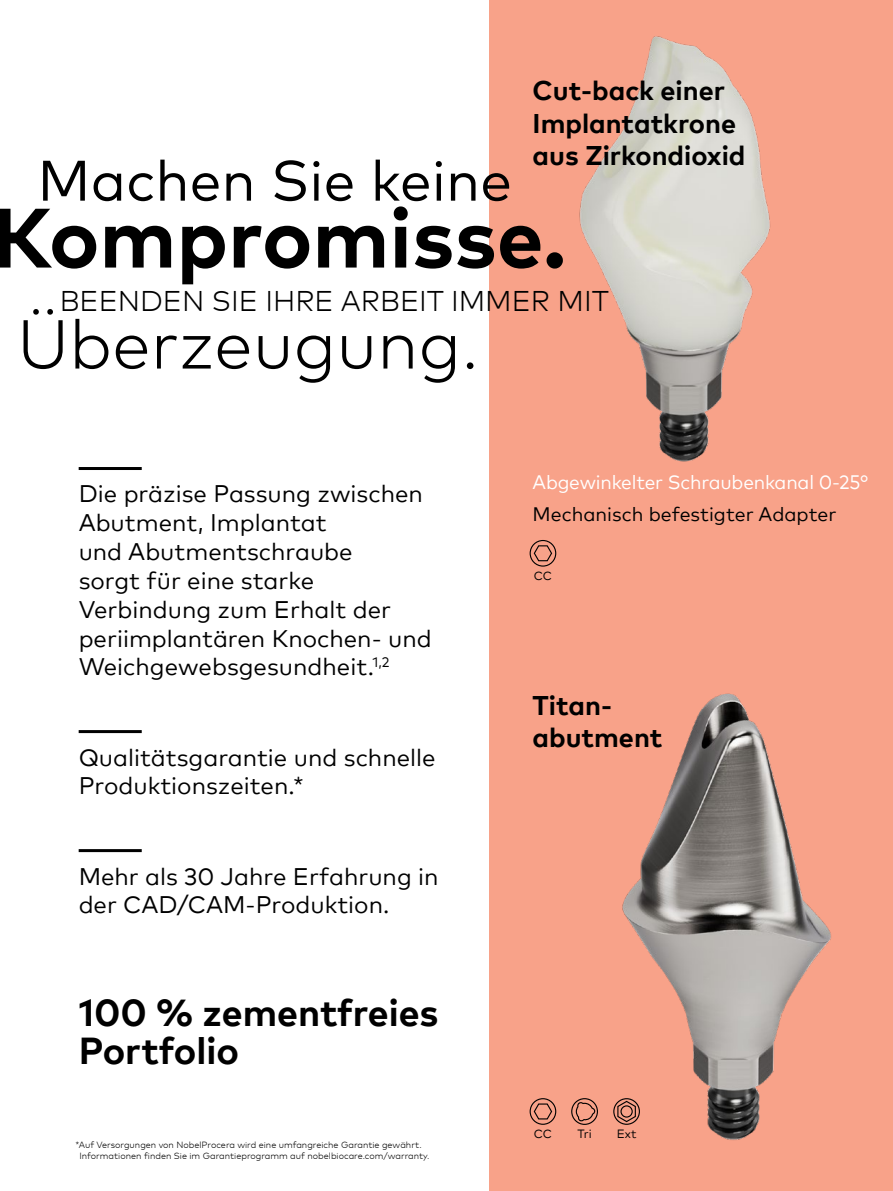
<style>
.page{position:relative;width:893px;height:1191px;background:#fff}
.page>*{position:absolute;margin:0;border:0;box-sizing:border-box;transform-origin:0 0}
.t1{font:700 84px "Mark Pro";color:#000}
.t2{font:300 69px "Mark Pro";color:#000}
.t3{font:57px "Mark Pro";color:#000}
.t4{font:700 37.5px/37.5px "Mark Pro";color:#000}
.t5{font:300 28.5px "Mark Pro";color:#000}
.t6{font:700 27px/32.4px "Mark Pro";color:#000}
.t7{font:24px/28.8px "Mark Pro";color:#000}
.t8{font:19.5px "Mark Pro";letter-spacing:-.01em;color:#fff}
.t9{font:19.5px "Mark Pro";color:#000}
.t10{font:12px "Mark Pro";letter-spacing:-.005em;color:#000}
.t11{font:300 9px/10.8px "Mark Pro";color:#000}
</style>
<div class="page">
<div style="left:489px;top:0;width:404px;height:1191px;background:#f8a289"></div>
<img style="left:613px;top:693px;width:218px;height:447px">
<svg style="left:533px;top:1102px;width:20px;height:18px"></svg>
<div style="left:530px;top:1098px;width:26px;height:26px;border:1px solid #000;border-radius:50%"></div>
<svg style="left:617px;top:1100px;width:20px;height:22px"></svg>
<div style="left:620px;top:1105px;width:13px;height:12px;border:1px solid #000;border-radius:50%"></div>
<div style="left:613px;top:1098px;width:27px;height:26px;border:1px solid #000;border-radius:50%"></div>
<div style="left:571px;top:1098px;width:27px;height:27px;border:1px solid #000;border-radius:50%"></div>
<svg style="left:575px;top:1098px;width:22px;height:24px"></svg>
<svg style="left:533px;top:544px;width:20px;height:18px"></svg>
<div style="left:530px;top:540px;width:26px;height:26px;border:1px solid #000;border-radius:50%"></div>
<img style="left:579px;top:36px;width:192px;height:426px">
<hr style="left:79px;top:467px;width:63px;height:3px;background:#000">
<hr style="left:79px;top:730px;width:63px;height:3px;background:#000">
<hr style="left:79px;top:849px;width:63px;height:3px;background:#000">
<p class="t6" style="left:533px;top:72px;width:214px">Cut-back einer<br>Implantatkrone aus Zirkondioxid</p>
<h3 class="t3" style="left:37px;top:138px;width:476px">Machen Sie keine</h3>
<h1 class="t1" style="left:-8px;top:174px;width:576px">Kompromisse.</h1>
<p class="t5" style="left:60px;top:279px;width:551px">BEENDEN SIE IHRE ARBEIT IMMER MIT</p>
<h2 class="t2" style="left:17px;top:292px;width:464px">Überzeugung.</h2>
<p class="t7" style="left:79px;top:478px;width:355px">Die präzise Passung zwischen<br>Abutment, Implantat<br>und Abutmentschraube<br>sorgt für eine starke<br>Verbindung zum Erhalt der periimplantären Knochen- und<br>Weichgewebsgesundheit.<sup>1,2</sup></p>
<p class="t7" style="left:79px;top:740px;width:358px">Qualitätsgarantie und schnelle<br>Produktionszeiten.*</p>
<p class="t7" style="left:79px;top:859px;width:361px">Mehr als 30 Jahre Erfahrung in der CAD/CAM-Produktion.</p>
<h3 class="t4" style="left:79px;top:991px;width:361px">100 % zementfreies<br>Portfolio</h3>
<p class="t11" style="left:80px;top:1138px;width:352px;text-indent:-4px">*Auf Versorgungen von NobelProcera wird eine umfangreiche Garantie gewährt.<br>Informationen finden Sie im Garantieprogramm auf nobelbiocare.com/warranty.</p>
<p class="t8" style="left:533px;top:468px;width:337px">Abgewinkelter Schraubenkanal 0-25°</p>
<p class="t9" style="left:533px;top:499px;width:305px">Mechanisch befestigter Adapter</p>
<p class="t10" style="left:534px;top:566px;width:20px">CC</p>
<p class="t6" style="left:533px;top:686px;width:131px">Titan&shy;abutment</p>
<p class="t10" style="left:534px;top:1124px;width:20px">CC</p>
<p class="t10" style="left:577px;top:1124px;width:16px">Tri</p>
<p class="t10" style="left:617px;top:1124px;width:21px">Ext</p>
</div>
